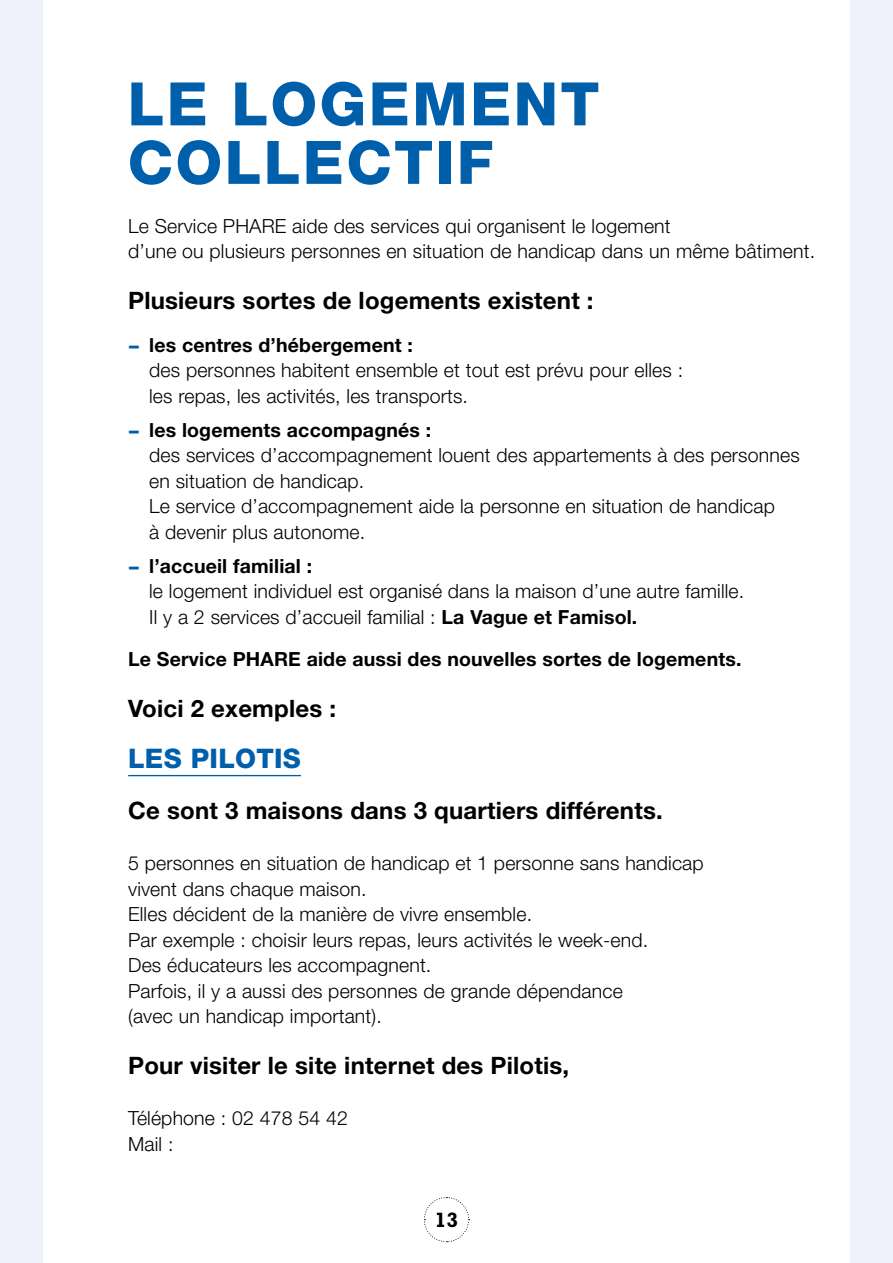
<style>
.page{position:relative;width:893px;height:1263px;background:#fff}
.page>*{position:absolute;margin:0;border:0;box-sizing:border-box;transform-origin:0 0}
.t1{font:800 60px/58.5px "Helvetica Neue LT Std";letter-spacing:.04em;color:#005fab}
.t2{font:800 27px "Helvetica Neue LT Std";letter-spacing:.01em;color:#005fab}
.t3{font:700 24px "Helvetica Neue LT Std";letter-spacing:.01em;color:#000}
.t4{font:700 21px "Rockwell Std";color:#000}
.t5{font:300 19.5px/25.5px "Helvetica Neue LT Std";letter-spacing:.01em;color:#000}
.t6{font:700 19.5px "Helvetica Neue LT Std";letter-spacing:.01em;color:#000}
.s1{font-weight:800;color:#005fab}
.s2{font-weight:700}
</style>
<div class="page">
<hr style="left:128px;top:775px;width:173px;height:1px;background:#005fab">
<div style="left:850px;top:0;width:43px;height:1263px;background:#eef1fa"></div>
<div style="left:0;top:0;width:43px;height:1263px;background:#eef1fa"></div>
<svg style="left:424px;top:1197px;width:46px;height:45px"></svg>
<h1 class="t1" style="left:128px;top:75px;width:473px">LE LOGEMENT<br>COLLECTIF</h1>
<p class="t5" style="left:128px;top:212px;width:688px">Le Service PHARE aide des services qui organisent le logement<br>d’une ou plusieurs personnes en situation de handicap dans un même bâtiment.</p>
<p class="t3" style="left:128px;top:286px;width:467px">Plusieurs sortes de logements existent :</p>
<p class="t5" style="left:149px;top:331px;width:536px;text-indent:-21px"><span class="s1">−</span> <span class="s2">les centres d’hébergement :<br></span>des personnes habitent ensemble et tout est prévu pour elles : les repas, les activités, les transports.</p>
<p class="t5" style="left:149px;top:416px;width:652px;text-indent:-21px"><span class="s1">−</span> <span class="s2">les logements accompagnés :<br></span>des services d’accompagnement louent des appartements à des personnes en situation de handicap.<br>Le service d’accompagnement aide la personne en situation de handicap<br>à devenir plus autonome.</p>
<p class="t5" style="left:149px;top:552px;width:597px;text-indent:-21px"><span class="s1">−</span> <span class="s2">l’accueil familial :<br></span>le logement individuel est organisé dans la maison d’une autre famille.<br>Il y a 2 services d’accueil familial : <span class="s2">La Vague et Famisol.</span></p>
<p class="t6" style="left:128px;top:647px;width:615px">Le Service PHARE aide aussi des nouvelles sortes de logements.</p>
<p class="t3" style="left:128px;top:694px;width:210px">Voici 2 exemples :</p>
<h2 class="t2" style="left:128px;top:742px;width:174px">LES PILOTIS</h2>
<p class="t3" style="left:128px;top:796px;width:536px">Ce sont 3 maisons dans 3 quartiers différents.</p>
<p class="t5" style="left:128px;top:850px;width:577px">5 personnes en situation de handicap et 1 personne sans handicap vivent dans chaque maison.<br>Elles décident de la manière de vivre ensemble.<br>Par exemple : choisir leurs repas, leurs activités le week-end.<br>Des éducateurs les accompagnent.<br>Parfois, il y a aussi des personnes de grande dépendance<br>(avec un handicap important).</p>
<p class="t3" style="left:128px;top:1051px;width:443px">Pour visiter le site internet des Pilotis,</p>
<p class="t5" style="left:128px;top:1105px;width:221px">Téléphone : 02 478 54 42<br>Mail :</p>
<p class="t4" style="left:435px;top:1208px;width:25px">13</p>
</div>
